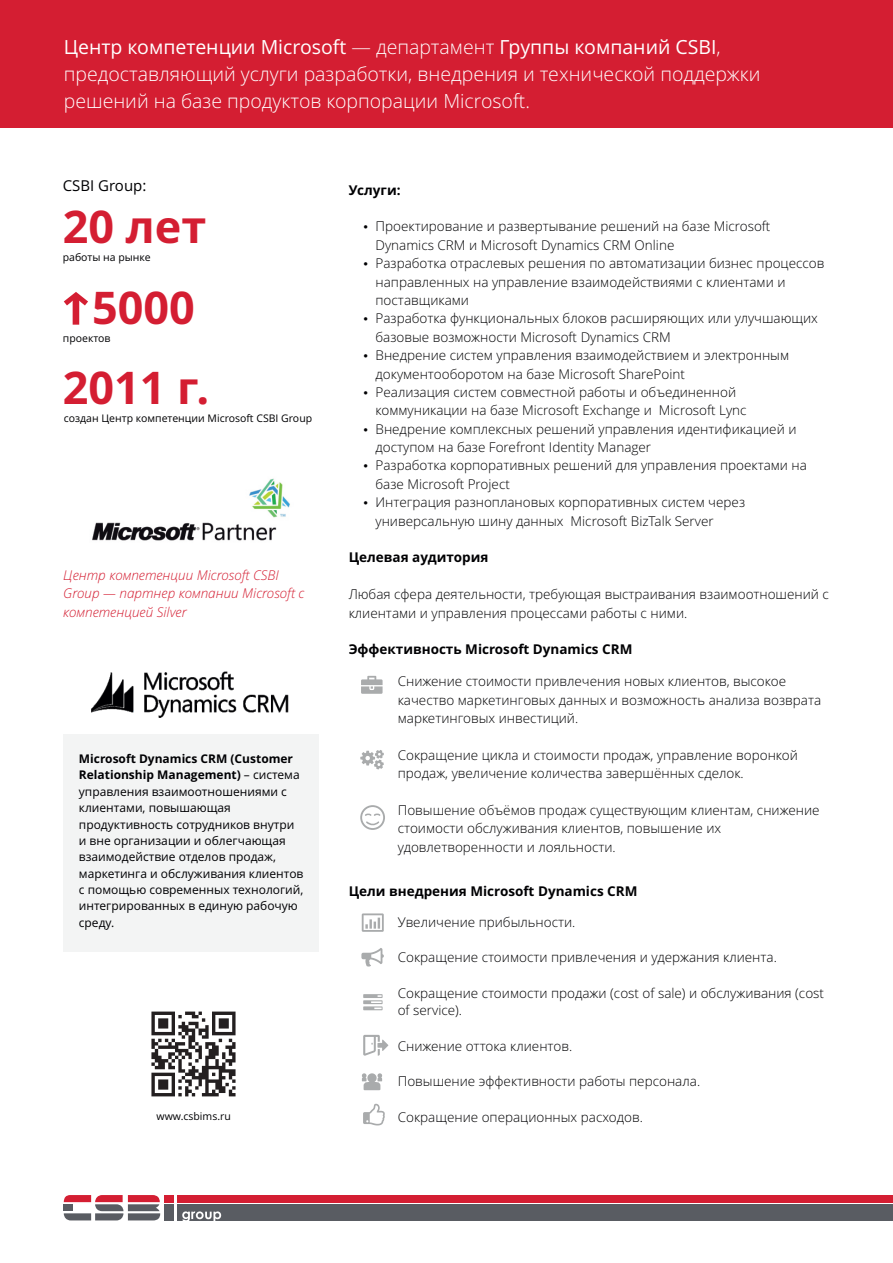
<style>
.page{position:relative;width:893px;height:1263px;background:#fff}
.page>*{position:absolute;margin:0;border:0;box-sizing:border-box;transform-origin:0 0}
.t1{font:700 45px "Open Sans";color:#d41e32}
.t2{font:300 19.5px/26.5px "Open Sans";color:#fff}
.t3{font:15px "Open Sans";color:#000003}
.t4{font:300 13.5px/18.5px "Open Sans";color:#000003}
.t5{font:700 13.5px "Open Sans";color:#000003}
.t6{font:italic 300 13.5px/18.5px "Open Sans";color:#d41e32}
.t7{font:12px/16.4px "Open Sans";color:#000003}
.t8{font:10.5px "Open Sans";color:#000003}
.s1{font-weight:400}
.s2{font-weight:700}
</style>
<div class="page">
<div style="left:64px;top:734px;width:255px;height:217px;background:#f3f4f4"></div>
<div style="left:164px;top:1204px;width:10px;height:16px;background:#595c62"></div>
<div style="left:164px;top:1195px;width:10px;height:7px;background:#d41e32"></div>
<svg style="left:64px;top:1195px;width:96px;height:25px"></svg>
<div style="left:178px;top:1204px;width:715px;height:16px;background:#595c62"></div>
<div style="left:178px;top:1195px;width:715px;height:7px;background:#d41e32"></div>
<svg style="left:182px;top:1211px;width:39px;height:10px"></svg>
<div style="left:0;top:0;width:893px;height:128px;background:#d41e32"></div>
<svg style="left:64px;top:292px;width:24px;height:33px"></svg>
<img style="left:151px;top:1011px;width:85px;height:86px">
<svg style="left:363px;top:1035px;width:25px;height:20px"></svg>
<svg style="left:360px;top:750px;width:24px;height:19px"></svg>
<svg style="left:362px;top:1073px;width:20px;height:17px"></svg>
<svg style="left:362px;top:913px;width:22px;height:19px"></svg>
<svg style="left:360px;top:805px;width:25px;height:25px"></svg>
<svg style="left:363px;top:1104px;width:22px;height:21px"></svg>
<svg style="left:361px;top:676px;width:22px;height:18px"></svg>
<svg style="left:361px;top:948px;width:23px;height:18px"></svg>
<svg style="left:363px;top:994px;width:20px;height:16px"></svg>
<img style="left:91px;top:672px;width:198px;height:45px">
<img style="left:92px;top:478px;width:198px;height:63px">
<h2 class="t2" style="left:64px;top:36px;width:698px"><span class="s1">Центр компетенции Microsoft</span> — департамент <span class="s1">Группы компаний CSBI</span>, предоставляющий услуги разработки, внедрения и технической поддержки решений на базе продуктов корпорации Microsoft.</h2>
<p class="t3" style="left:63px;top:180px;width:85px">CSBI Group:</p>
<h1 class="t1" style="left:63px;top:209px;width:145px">20 лет</h1>
<p class="t8" style="left:63px;top:253px;width:90px">работы на рынке</p>
<h1 class="t1" style="left:92px;top:290px;width:104px">5000</h1>
<p class="t8" style="left:63px;top:334px;width:49px">проектов</p>
<h1 class="t1" style="left:63px;top:370px;width:148px">2011 г.</h1>
<p class="t8" style="left:64px;top:414px;width:250px">создан Центр компетенции Microsoft CSBI Group</p>
<p class="t6" style="left:63px;top:567px;width:243px">Центр компетенции Microsoft CSBI<br>Group — партнер компании Microsoft с компетенцией Silver</p>
<p class="t7" style="left:79px;top:752px;width:226px"><span class="s2">Microsoft Dynamics CRM (Customer<br>Relationship Management)</span> – система управления взаимоотношениями с клиентами, повышающая продуктивность сотрудников внутри и вне организации и облегчающая взаимодействие отделов продаж, маркетинга и обслуживания клиентов с помощью современных технологий, интегрированных в единую рабочую среду.</p>
<p class="t8" style="left:157px;top:1112px;width:76px">www.csbims.ru</p>
<p class="t5" style="left:349px;top:184px;width:53px">Услуги:</p>
<p class="t4" style="left:376px;top:219px;width:396px;text-indent:-12px">• Проектирование и развертывание решений на базе Microsoft<br>Dynamics CRM и Microsoft Dynamics CRM Online</p>
<p class="t4" style="left:376px;top:255px;width:450px;text-indent:-12px">• Разработка отраслевых решения по автоматизации бизнес процессов направленных на управление взаимодействиями с клиентами и поставщиками</p>
<p class="t4" style="left:376px;top:311px;width:444px;text-indent:-12px">• Разработка функциональных блоков расширяющих или улучшающих базовые возможности Microsoft Dynamics CRM</p>
<p class="t4" style="left:376px;top:347px;width:415px;text-indent:-12px">• Внедрение систем управления взаимодействием и электронным документооборотом на базе Microsoft SharePoint</p>
<p class="t4" style="left:376px;top:384px;width:373px;text-indent:-12px">• Реализация систем совместной работы и объединенной коммуникации на базе Microsoft Exchange и Microsoft Lync</p>
<p class="t4" style="left:376px;top:421px;width:422px;text-indent:-12px">• Внедрение комплексных решений управления идентификацией и доступом на базе Forefront Identity Manager</p>
<p class="t4" style="left:375px;top:458px;width:433px;text-indent:-12px">• Разработка корпоративных решений для управления проектами на базе Microsoft Project</p>
<p class="t4" style="left:375px;top:494px;width:371px;text-indent:-12px">• Интеграция разноплановых корпоративных систем через универсальную шину данных Microsoft BizTalk Server</p>
<p class="t5" style="left:349px;top:552px;width:141px">Целевая аудитория</p>
<p class="t4" style="left:349px;top:586px;width:482px">Любая сфера деятельности, требующая выстраивания взаимоотношений с клиентами и управления процессами работы с ними.</p>
<p class="t5" style="left:349px;top:644px;width:285px">Эффективность Microsoft Dynamics CRM</p>
<p class="t4" style="left:398px;top:673px;width:425px">Снижение стоимости привлечения новых клиентов, высокое качество маркетинговых данных и возможность анализа возврата маркетинговых инвестиций.</p>
<p class="t4" style="left:398px;top:747px;width:402px">Сокращение цикла и стоимости продаж, управление воронкой продаж, увеличение количества завершённых сделок.</p>
<p class="t4" style="left:398px;top:802px;width:423px">Повышение объёмов продаж существующим клиентам, снижение стоимости обслуживания клиентов, повышение их удовлетворенности и лояльности.</p>
<p class="t5" style="left:349px;top:885px;width:290px">Цели внедрения Microsoft Dynamics CRM</p>
<p class="t4" style="left:398px;top:914px;width:179px">Увеличение прибыльности.</p>
<p class="t4" style="left:398px;top:949px;width:381px">Сокращение стоимости привлечения и удержания клиента.</p>
<p class="t4" style="left:398px;top:985px;width:428px;line-height:17.7px">Сокращение стоимости продажи (cost of sale) и обслуживания (cost of service).</p>
<p class="t4" style="left:398px;top:1038px;width:176px">Снижение оттока клиентов.</p>
<p class="t4" style="left:398px;top:1073px;width:304px">Повышение эффективности работы персонала.</p>
<p class="t4" style="left:398px;top:1109px;width:247px">Сокращение операционных расходов.</p>
</div>
